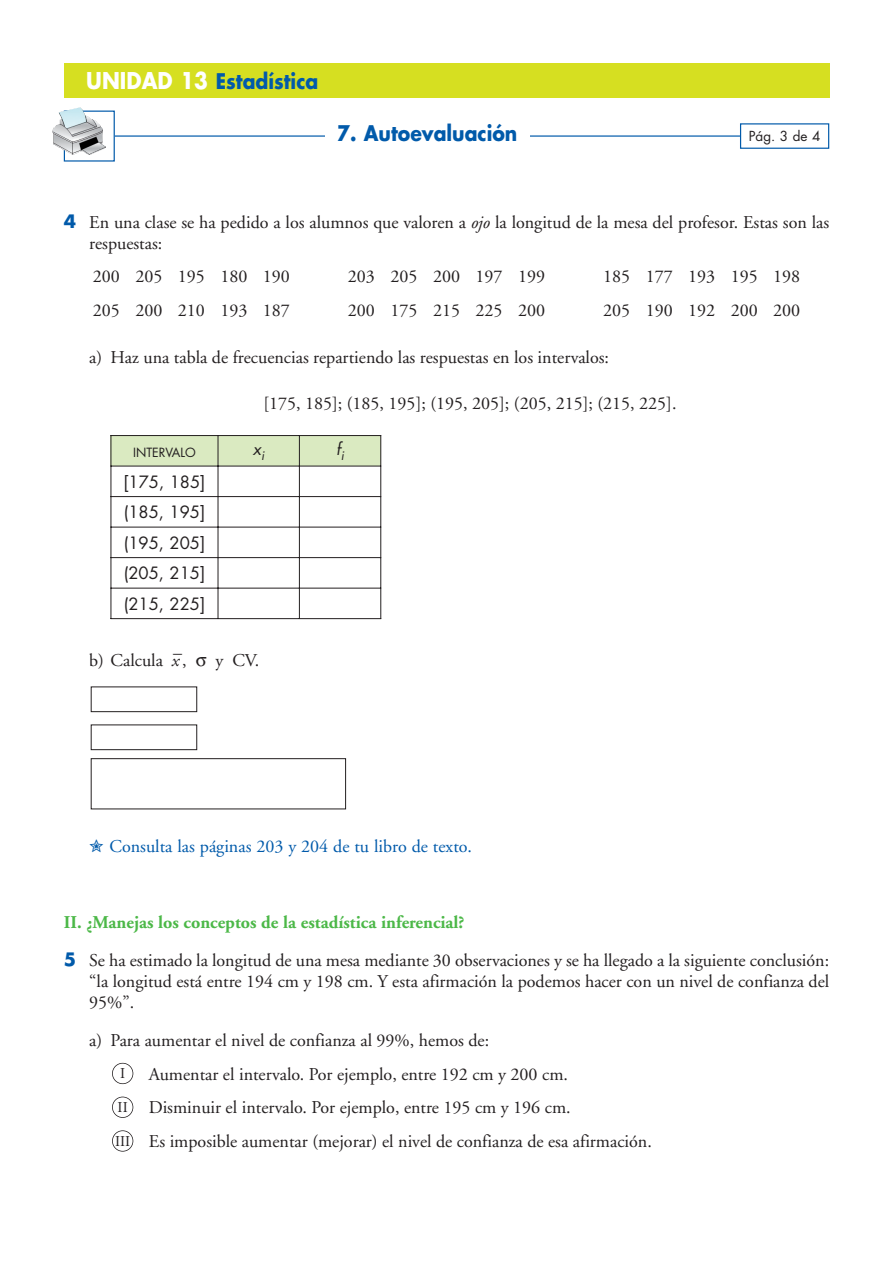
<style>
.page{position:relative;width:893px;height:1263px;background:#fff}
.page>*{position:absolute;margin:0;border:0;box-sizing:border-box;transform-origin:0 0}
.t1{font:700 21px "Futura";color:#015aaa;scale:.9 1}
.t2{font:18px/21px "Adobe Garamond";color:#231f20}
.t3{font:18px "Adobe Garamond";color:#015aaa}
.t4{font:16.5px/30.5px "Futura";color:#231f20;text-align:justify}
.t5{font:italic 16.5px "Futura";color:#231f20}
.t6{font:15px "Adobe Garamond";color:#231f20}
.t7{font:13.5px "Futura";color:#231f20}
.t8{font:12.3px "Futura";color:#231f20}
.s1{font-size:22.5px;color:#fff}
.s2{font-family:"Futura";font-weight:700;color:#015aaa}
.s3{font-style:italic}
.s4{font-family:"Anaya Math 1"}
.s5{font-weight:700;color:#4cb848}
.s6{font-size:15px}
</style>
<div class="page">
<div style="left:64px;top:64px;width:765px;height:34px;background:#d6df21"></div>
<svg style="left:115px;top:123px;width:715px;height:26px"></svg>
<div style="left:325px;top:111px;width:204px;height:51px;background:#fff"></div>
<div style="left:64px;top:111px;width:51px;height:51px;border:1px solid #015aaa"></div>
<img style="left:52px;top:107px;width:54px;height:48px">
<div style="left:112px;top:1130px;width:21px;height:22px;border:2px solid #231f20;border-radius:50%"></div>
<div style="left:112px;top:1097px;width:21px;height:21px;border:2px solid #231f20;border-radius:50%"></div>
<div style="left:112px;top:1063px;width:21px;height:21px;border:2px solid #231f20;border-radius:50%"></div>
<div style="left:91px;top:758px;width:255px;height:51px;border:1px solid #231f20"></div>
<div style="left:91px;top:725px;width:106px;height:25px;border:1px solid #231f20"></div>
<div style="left:91px;top:687px;width:106px;height:25px;border:1px solid #231f20"></div>
<div style="left:111px;top:435px;width:107px;height:31px;background:#daeac1"></div>
<div style="left:218px;top:435px;width:81px;height:31px;background:#daeac1"></div>
<div style="left:299px;top:435px;width:82px;height:31px;background:#daeac1"></div>
<hr style="left:111px;top:435px;width:1px;height:184px;background:#231f20">
<hr style="left:218px;top:435px;width:1px;height:184px;background:#231f20">
<hr style="left:299px;top:435px;width:1px;height:184px;background:#231f20">
<hr style="left:380px;top:435px;width:1px;height:184px;background:#231f20">
<hr style="left:111px;top:435px;width:270px;height:1px;background:#231f20">
<hr style="left:111px;top:466px;width:270px;height:1px;background:#231f20">
<hr style="left:111px;top:496px;width:270px;height:1px;background:#231f20">
<hr style="left:111px;top:527px;width:270px;height:1px;background:#231f20">
<hr style="left:111px;top:557px;width:270px;height:1px;background:#231f20">
<hr style="left:111px;top:588px;width:270px;height:1px;background:#231f20">
<hr style="left:111px;top:618px;width:270px;height:1px;background:#231f20">
<p class="t1" style="left:86px;top:72px;width:259px"><span class="s1">UNIDAD 13</span> Estadística</p>
<p class="t1" style="left:337px;top:123px;width:202px">7. Autoevaluación</p>
<p class="t7" style="left:749px;top:130px;width:73px">Pág. 3 de 4</p>
<p class="t2" style="left:89px;top:213px;width:741px;text-indent:-26px"><span class="s2">4</span> En una clase se ha pedido a los alumnos que valoren a <span class="s3">ojo</span> la longitud de la mesa del profesor. Estas son las respuestas:</p>
<p class="t2" style="left:93px;top:268px;width:199px">200 205 195 180 190</p>
<p class="t2" style="left:348px;top:268px;width:199px">203 205 200 197 199</p>
<p class="t2" style="left:603px;top:268px;width:199px">185 177 193 195 198</p>
<p class="t2" style="left:93px;top:301px;width:199px">205 200 210 193 187</p>
<p class="t2" style="left:348px;top:301px;width:199px">200 175 215 225 200</p>
<p class="t2" style="left:603px;top:301px;width:199px">205 190 192 200 200</p>
<p class="t2" style="left:89px;top:348px;width:521px">a) Haz una tabla de frecuencias repartiendo las respuestas en los intervalos:</p>
<p class="t2" style="left:263px;top:395px;width:415px">[175, 185]; (185, 195]; (195, 205]; (205, 215]; (215, 225].</p>
<p class="t8" style="left:133px;top:447px;width:64px">INTERVALO</p>
<p class="t5" style="left:253px;top:441px;width:15px">x<sub>i</sub></p>
<p class="t5" style="left:336px;top:441px;width:11px">f<sub>i</sub></p>
<p class="t4" style="left:123px;top:468px;width:84px">[175, 185] (185, 195] (195, 205] (205, 215] (215, 225]</p>
<p class="t2" style="left:89px;top:651px;width:172px">b) Calcula <span class="s3">x</span>–, <span class="s4">q</span> y CV.</p>
<p class="t3" style="left:89px;top:839px;width:384px">✮ Consulta las páginas 203 y 204 de tu libro de texto.</p>
<p class="t2" style="left:64px;top:905px;width:767px;line-height:38px"><span class="s5">II. ¿Manejas los conceptos de la estadística inferencial?<br></span><span class="s2">5</span> Se ha estimado la longitud de una mesa mediante 30 observaciones y se ha llegado a la siguiente conclusión:</p>
<p class="t2" style="left:89px;top:972px;width:741px">“la longitud está entre 194 cm y 198 cm. Y esta afirmación la podemos hacer con un nivel de confianza del<br>95%”.</p>
<p class="t2" style="left:89px;top:1031px;width:401px">a) Para aumentar el nivel de confianza al 99%, hemos de:</p>
<p class="t2" style="left:149px;top:1065px;width:421px">Aumentar el intervalo. Por ejemplo, entre 192 cm y 200 cm.</p>
<p class="t2" style="left:149px;top:1099px;width:423px">Disminuir el intervalo. Por ejemplo, entre 195 cm y 196 cm.</p>
<p class="t2" style="left:115px;top:1133px;width:538px"><span class="s6">III</span> Es imposible aumentar (mejorar) el nivel de confianza de esa afirmación.</p>
<p class="t6" style="left:120px;top:1068px;width:7px">I</p>
<p class="t6" style="left:118px;top:1101px;width:12px">II</p>
</div>
